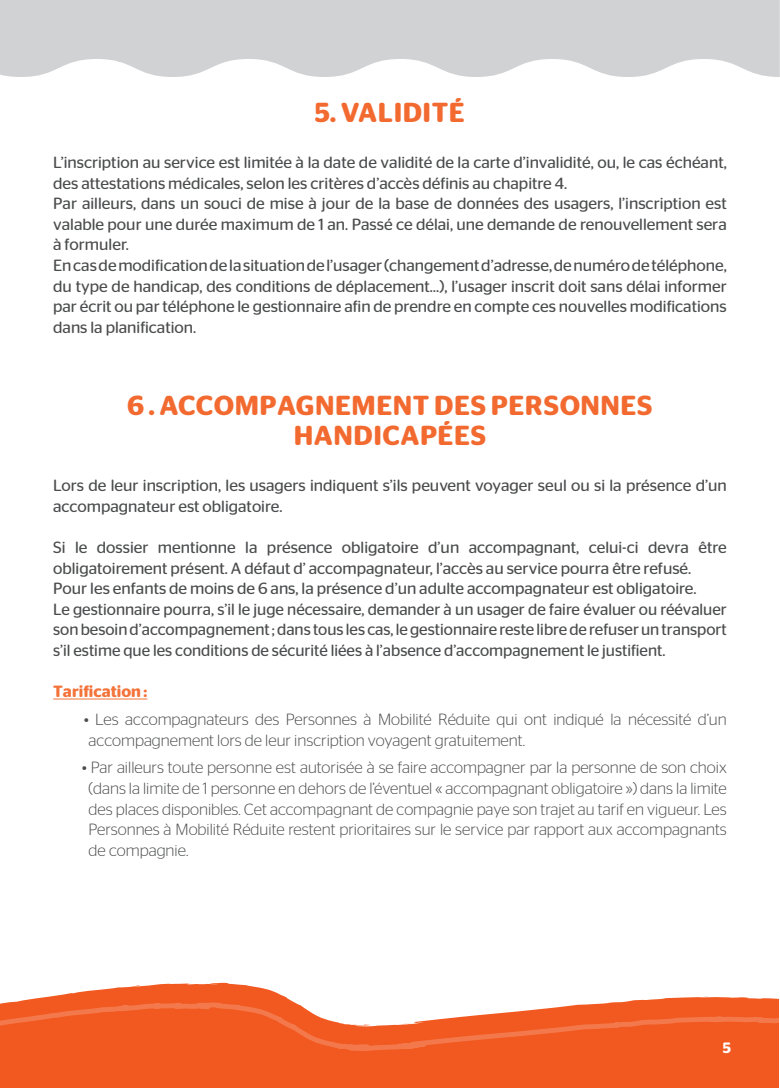
<style>
.page{position:relative;width:780px;height:1088px;background:#fff}
.page>*{position:absolute;margin:0;border:0;box-sizing:border-box;transform-origin:0 0}
.t1{font:600 27.5px "Stag Sans Round";color:#f26a30}
.t2{font:16.25px/20.6px "Stag Sans Round";color:#4b4c4d}
.t3{font:300 16.25px/20.6px "Stag Sans Round";color:#4b4c4d}
.t4{font:600 16.25px "Stag Sans Round";color:#f3733a}
.t5{font:600 15px "Stag Sans Round";color:#fff}
</style>
<div class="page">
<svg style="left:0;top:982px;width:778px;height:106px"></svg>
<hr style="left:53px;top:698px;width:94px;height:1px;background:#f3733a">
<svg style="left:0;top:0;width:779px;height:77px;background:#d6d7d8"></svg>
<h1 class="t1" style="left:315px;top:97px;width:60px">5. VALIDITÉ</h1>
<p class="t2" style="left:53px;top:152px;width:675px">L’inscription au service est limitée à la date de validité de la carte d’invalidité, ou, le cas échéant, des attestations médicales, selon les critères d’accès définis au chapitre 4.<br>Par ailleurs, dans un souci de mise à jour de la base de données des usagers, l’inscription est valable pour une durée maximum de 1 an. Passé ce délai, une demande de renouvellement sera à formuler.<br>En cas de modification de la situation de l’usager (changement d’adresse, de numéro de téléphone, du type de handicap, des conditions de déplacement…), l’usager inscrit doit sans délai informer par écrit ou par téléphone le gestionnaire afin de prendre en compte ces nouvelles modifications dans la planification.</p>
<h1 class="t1" style="left:127px;top:390px;width:72px">6 . ACCOMPAGNEMENT</h1>
<h1 class="t1" style="left:434px;top:390px;width:18px">DES</h1>
<h1 class="t1" style="left:491px;top:390px;width:19px">PERSONNES</h1>
<h1 class="t1" style="left:294px;top:420px;width:19px">HANDICAPÉES</h1>
<p class="t2" style="left:53px;top:475px;width:675px">Lors de leur inscription, les usagers indiquent s’ils peuvent voyager seul ou si la présence d’un accompagnateur est obligatoire.</p>
<p class="t2" style="left:53px;top:537px;width:675px">Si le dossier mentionne la présence obligatoire d’un accompagnant, celui-ci devra être obligatoirement présent. A défaut d’ accompagnateur, l’accès au service pourra être refusé.<br>Pour les enfants de moins de 6 ans, la présence d’un adulte accompagnateur est obligatoire.<br>Le gestionnaire pourra, s’il le juge nécessaire, demander à un usager de faire évaluer ou réévaluer son besoin d’accompagnement ; dans tous les cas, le gestionnaire reste libre de refuser un transport s’il estime que les conditions de sécurité liées à l’absence d’accompagnement le justifient.</p>
<p class="t4" style="left:53px;top:682px;width:96px">TARIFICATION :</p>
<p class="t3" style="left:84px;top:709px;width:644px">• Les accompagnateurs des Personnes à Mobilité Réduite qui ont indiqué la nécessité d’un accompagnement lors de leur inscription voyagent gratuitement.</p>
<p class="t3" style="left:89px;top:757px;width:639px;text-align:justify;text-indent:-7px">• Par ailleurs toute personne est autorisée à se faire accompagner par la personne de son choix (dans la limite de 1 personne en dehors de l’éventuel « accompagnant obligatoire ») dans la limite des places disponibles. Cet accompagnant de compagnie paye son trajet au tarif en vigueur. Les Personnes à Mobilité Réduite restent prioritaires sur le service par rapport aux accompagnants de compagnie.</p>
<p class="t5" style="left:722px;top:1039px;width:10px">5</p>
</div>
